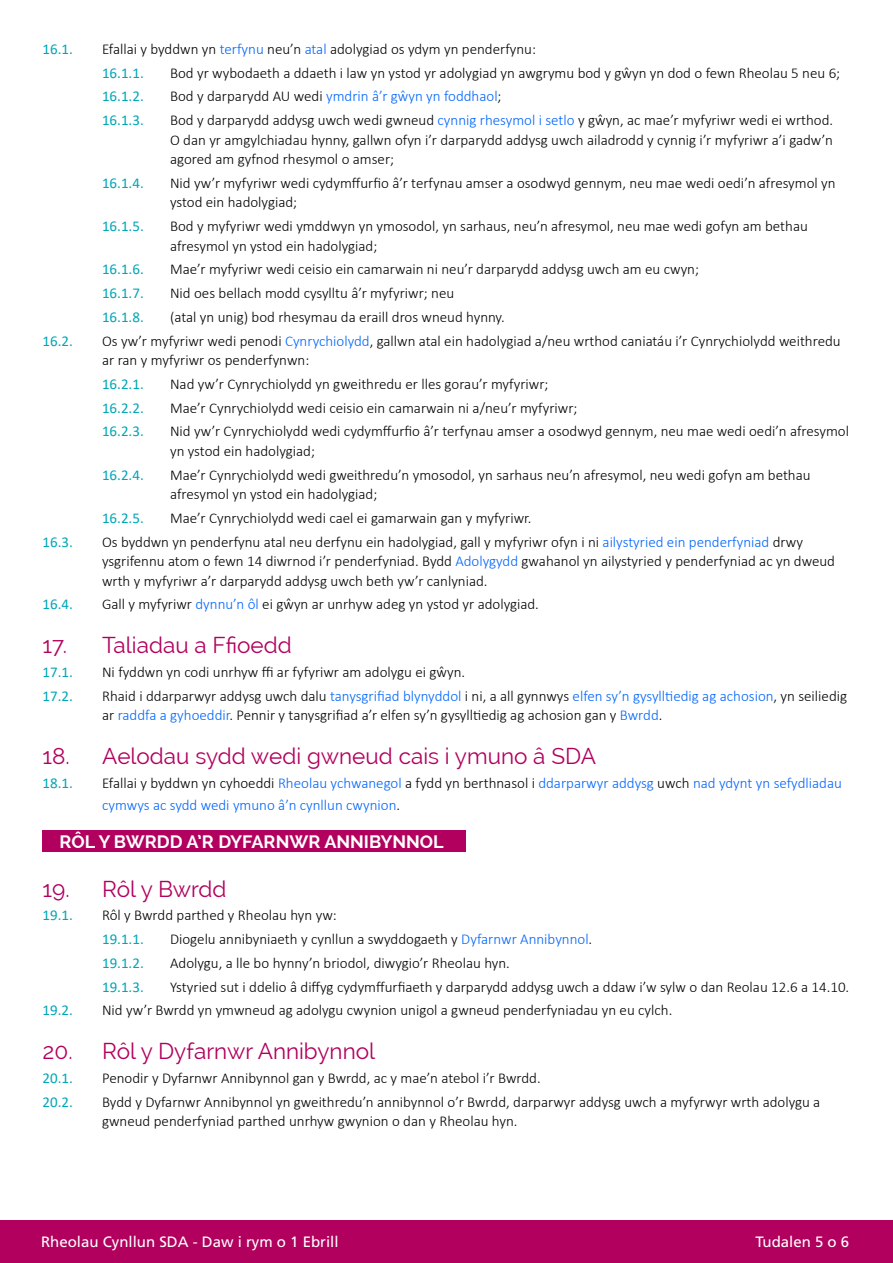
<style>
.page{position:relative;width:893px;height:1263px;background:#fff}
.page>*{position:absolute;margin:0;border:0;box-sizing:border-box;transform-origin:0 0}
.t1{font:22.5px "Raleway";color:#b2005e}
.t2{font:700 18px "Raleway";color:#fff}
.t3{font:300 15px/19.5px "Calibri";color:#000}
.t4{font:300 15px/21.6px "Calibri";color:#0065fd}
.t5{font:15px "Calibri";color:#00a6b6}
.t6{font:15px "Frutiger";color:#fff}
.s1{color:#0065fd}
.s2{font-weight:400;color:#00a6b6}
.s3{color:#000}
</style>
<div class="page">
<div style="left:1px;top:1220px;width:891px;height:43px;background:#b2005e"></div>
<hr style="left:0;top:1220px;width:1px;height:43px;background:#b2005e">
<div style="left:43px;top:830px;width:423px;height:22px;background:#b2005e"></div>
<p class="t5" style="left:43px;top:38px;width:32px">16.1.</p>
<p class="t3" style="left:102px;top:37px;width:435px;line-height:23.7px">Efallai y byddwn yn <span class="s1">terfynu</span> neu’n <span class="s1">atal</span> adolygiad os ydym yn penderfynu:<br><span class="s2">16.1.1.</span></p>
<p class="t3" style="left:170px;top:63px;width:672px">Bod yr wybodaeth a ddaeth i law yn ystod yr adolygiad yn awgrymu bod y gŵyn yn dod o fewn Rheolau 5 neu 6;</p>
<p class="t5" style="left:102px;top:86px;width:43px">16.1.2.</p>
<p class="t4" style="left:170px;top:85px;width:333px"><span class="s3">Bod y darparydd AU wedi</span> ymdrin â’r gŵyn yn foddhaol<span class="s3">;</span></p>
<p class="t5" style="left:102px;top:110px;width:43px">16.1.3.</p>
<p class="t3" style="left:170px;top:110px;width:665px;text-align:justify">Bod y darparydd addysg uwch wedi gwneud <span class="s1">cynnig rhesymol i setlo</span> y gŵyn, ac mae’r myfyriwr wedi ei wrthod.<br>O dan yr amgylchiadau hynny, gallwn ofyn i’r darparydd addysg uwch ailadrodd y cynnig i’r myfyriwr a’i gadw’n agored am gyfnod rhesymol o amser;</p>
<p class="t5" style="left:102px;top:172px;width:43px">16.1.4.</p>
<p class="t3" style="left:170px;top:173px;width:667px">Nid yw’r myfyriwr wedi cydymffurfio â’r terfynau amser a osodwyd gennym, neu mae wedi oedi’n afresymol yn ystod ein hadolygiad;</p>
<p class="t5" style="left:102px;top:216px;width:43px">16.1.5.</p>
<p class="t3" style="left:170px;top:216px;width:639px">Bod y myfyriwr wedi ymddwyn yn ymosodol, yn sarhaus, neu’n afresymol, neu mae wedi gofyn am bethau afresymol yn ystod ein hadolygiad;</p>
<p class="t5" style="left:102px;top:259px;width:43px">16.1.6.</p>
<p class="t3" style="left:170px;top:259px;width:530px">Mae’r myfyriwr wedi ceisio ein camarwain ni neu’r darparydd addysg uwch am eu cwyn;</p>
<p class="t5" style="left:102px;top:283px;width:43px">16.1.7.</p>
<p class="t3" style="left:170px;top:283px;width:286px">Nid oes bellach modd cysylltu â’r myfyriwr; neu</p>
<p class="t5" style="left:102px;top:306px;width:43px">16.1.8.</p>
<p class="t3" style="left:170px;top:307px;width:336px">(atal yn unig) bod rhesymau da eraill dros wneud hynny.</p>
<p class="t5" style="left:43px;top:330px;width:32px">16.2.</p>
<p class="t3" style="left:102px;top:331px;width:740px">Os yw’r myfyriwr wedi penodi <span class="s1">Cynrychiolydd</span>, gallwn atal ein hadolygiad a/neu wrthod caniatáu i’r Cynrychiolydd weithredu ar ran y myfyriwr os penderfynwn:</p>
<p class="t5" style="left:102px;top:373px;width:43px">16.2.1.</p>
<p class="t3" style="left:170px;top:374px;width:380px">Nad yw’r Cynrychiolydd yn gweithredu er lles gorau’r myfyriwr;</p>
<p class="t5" style="left:102px;top:397px;width:43px">16.2.2.</p>
<p class="t3" style="left:170px;top:398px;width:409px">Mae’r Cynrychiolydd wedi ceisio ein camarwain ni a/neu’r myfyriwr;</p>
<p class="t5" style="left:102px;top:421px;width:43px">16.2.3.</p>
<p class="t3" style="left:170px;top:421px;width:680px">Nid yw’r Cynrychiolydd wedi cydymffurfio â’r terfynau amser a osodwyd gennym, neu mae wedi oedi’n afresymol yn ystod ein hadolygiad;</p>
<p class="t5" style="left:102px;top:464px;width:43px">16.2.4.</p>
<p class="t3" style="left:170px;top:465px;width:642px">Mae’r Cynrychiolydd wedi gweithredu’n ymosodol, yn sarhaus neu’n afresymol, neu wedi gofyn am bethau afresymol yn ystod ein hadolygiad;</p>
<p class="t5" style="left:102px;top:507px;width:43px">16.2.5.</p>
<p class="t3" style="left:170px;top:508px;width:363px">Mae’r Cynrychiolydd wedi cael ei gamarwain gan y myfyriwr.</p>
<p class="t5" style="left:43px;top:531px;width:32px">16.3.</p>
<p class="t3" style="left:102px;top:532px;width:734px">Os byddwn yn penderfynu atal neu derfynu ein hadolygiad, gall y myfyriwr ofyn i ni <span class="s1">ailystyried ein penderfyniad</span> drwy ysgrifennu atom o fewn 14 diwrnod i’r penderfyniad. Bydd <span class="s1">Adolygydd</span> gwahanol yn ailystyried y penderfyniad ac yn dweud wrth y myfyriwr a’r darparydd addysg uwch beth yw’r canlyniad.</p>
<p class="t5" style="left:43px;top:594px;width:32px">16.4.</p>
<p class="t3" style="left:102px;top:594px;width:438px">Gall y myfyriwr <span class="s1">dynnu’n ôl</span> ei gŵyn ar unrhyw adeg yn ystod yr adolygiad.</p>
<h1 class="t1" style="left:43px;top:632px;width:251px">17. Taliadau a Ffioedd</h1>
<p class="t5" style="left:43px;top:662px;width:32px">17.1.</p>
<p class="t3" style="left:102px;top:662px;width:365px">Ni fyddwn yn codi unrhyw ffi ar fyfyriwr am adolygu ei gŵyn.</p>
<p class="t5" style="left:43px;top:685px;width:32px">17.2.</p>
<p class="t3" style="left:102px;top:686px;width:747px">Rhaid i ddarparwyr addysg uwch dalu <span class="s1">tanysgrifiad blynyddol</span> i ni, a all gynnwys <span class="s1">elfen sy’n gysylltiedig ag achosion</span>, yn seiliedig ar <span class="s1">raddfa a gyhoeddir</span>. Pennir y tanysgrifiad a’r elfen sy’n gysylltiedig ag achosion gan y <span class="s1">Bwrdd</span>.</p>
<h1 class="t1" style="left:43px;top:743px;width:555px">18. Aelodau sydd wedi gwneud cais i ymuno â SDA</h1>
<p class="t5" style="left:43px;top:773px;width:32px">18.1.</p>
<p class="t4" style="left:102px;top:772px;width:741px"><span class="s3">Efallai y byddwn yn cyhoeddi</span> Rheolau ychwanegol <span class="s3">a fydd yn berthnasol i</span> ddarparwyr addysg <span class="s3">uwch</span> nad ydynt yn sefydliadau cymwys ac sydd wedi ymuno â’n cynllun cwynion<span class="s3">.</span></p>
<p class="t2" style="left:60px;top:832px;width:386px">RÔL Y BWRDD A’R DYFARNWR ANNIBYNNOL</p>
<h1 class="t1" style="left:43px;top:876px;width:186px">19. Rôl y Bwrdd</h1>
<p class="t5" style="left:43px;top:905px;width:32px">19.1.</p>
<p class="t3" style="left:102px;top:905px;width:236px">Rôl y Bwrdd parthed y Rheolau hyn yw:</p>
<p class="t5" style="left:102px;top:929px;width:43px">19.1.1.</p>
<p class="t3" style="left:170px;top:929px;width:424px">Diogelu annibyniaeth y cynllun a swyddogaeth y <span class="s1">Dyfarnwr Annibynnol</span>.</p>
<p class="t5" style="left:102px;top:952px;width:43px">19.1.2.</p>
<p class="t3" style="left:170px;top:953px;width:341px">Adolygu, a lle bo hynny’n briodol, diwygio’r Rheolau hyn.</p>
<p class="t5" style="left:102px;top:976px;width:43px">19.1.3.</p>
<p class="t3" style="left:170px;top:977px;width:681px">Ystyried sut i ddelio â diffyg cydymffurfiaeth y darparydd addysg uwch a ddaw i’w sylw o dan Reolau 12.6 a 14.10.</p>
<p class="t5" style="left:43px;top:1000px;width:32px">19.2.</p>
<p class="t3" style="left:102px;top:1000px;width:572px">Nid yw’r Bwrdd yn ymwneud ag adolygu cwynion unigol a gwneud penderfyniadau yn eu cylch.</p>
<h1 class="t1" style="left:43px;top:1038px;width:334px">20. Rôl y Dyfarnwr Annibynnol</h1>
<p class="t5" style="left:43px;top:1068px;width:32px">20.1.</p>
<p class="t3" style="left:102px;top:1068px;width:440px">Penodir y Dyfarnwr Annibynnol gan y Bwrdd, ac y mae’n atebol i’r Bwrdd.</p>
<p class="t5" style="left:43px;top:1091px;width:32px">20.2.</p>
<p class="t3" style="left:102px;top:1092px;width:720px">Bydd y Dyfarnwr Annibynnol yn gweithredu’n annibynnol o’r Bwrdd, darparwyr addysg uwch a myfyrwyr wrth adolygu a gwneud penderfyniad parthed unrhyw gwynion o dan y Rheolau hyn.</p>
<p class="t6" style="left:41px;top:1232px;width:299px">Rheolau Cynllun SDA - Daw i rym o 1 Ebrill</p>
<p class="t6" style="left:755px;top:1232px;width:95px">Tudalen 5 o 6</p>
</div>
